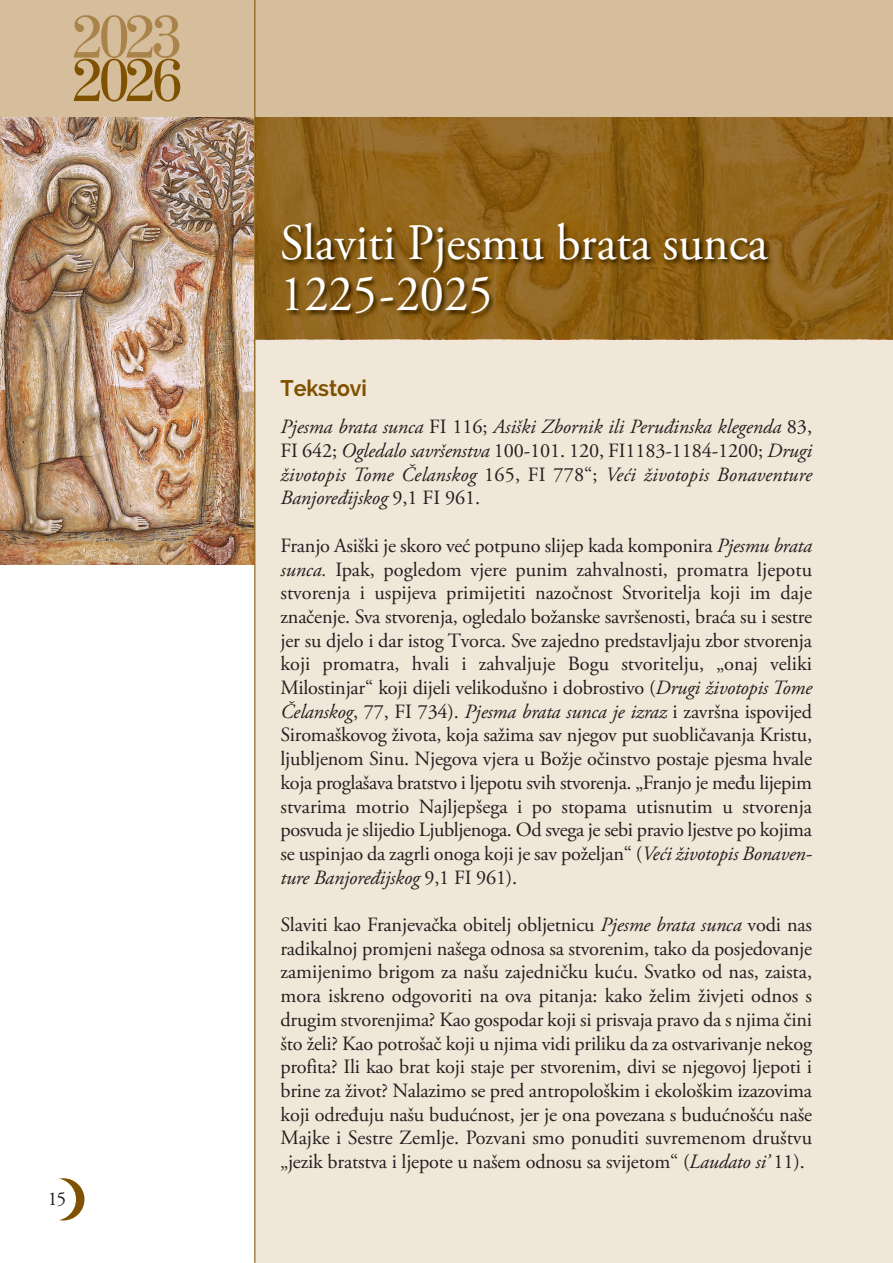
<style>
.page{position:relative;width:893px;height:1263px;background:#fff}
.page>*{position:absolute;margin:0;border:0;box-sizing:border-box;transform-origin:0 0}
.t1{font:60px "Century 725 BT";color:#a98349}
.t2{font:60px "Century 725 BT";color:#7e5200}
.t3{font:51px/51px "Adobe Garamond Pro";color:#fff;scale:.95 1}
.t4{font:700 22.5px "Raleway";color:#7e5200;scale:.95 1}
.t5{font:20.25px/23.7px "Adobe Garamond Pro";letter-spacing:-.01em;color:#231f20;text-align:justify}
.t6{font:italic 20.25px/23.7px "Adobe Garamond Pro";letter-spacing:.005em;color:#231f20;text-align:justify}
.t7{font:19.5px "Adobe Garamond";color:#231f20}
.s1{font-style:normal}
.s2{font-style:italic}
</style>
<div class="page">
<div style="left:42px;top:1178px;width:42px;height:42px;background:#7e5200;border-radius:50%"></div>
<div style="left:34px;top:1178px;width:42px;height:42px;background:#fff;border-radius:50%"></div>
<div style="left:256px;top:0;width:636px;height:1263px;background:#f1e7d8"></div>
<img style="left:0;top:116px;width:253px;height:449px">
<hr style="left:892px;top:116px;width:1px;height:223px;background:#92671f">
<img style="left:255px;top:116px;width:637px;height:223px">
<img style="left:262px;top:154px;width:579px;height:184px">
<div style="left:256px;top:0;width:636px;height:116px;background:#d6bd9b"></div>
<div style="left:0;top:0;width:255px;height:116px;background:#d6bd9b"></div>
<hr style="left:254px;top:0;width:1px;height:1263px;background:#7e5200">
<h1 class="t1" style="left:73px;top:14px;width:111px">2023</h1>
<h1 class="t2" style="left:73px;top:57px;width:111px">2026</h1>
<p class="t7" style="left:48px;top:1191px;width:20px">15</p>
<h2 class="t3" style="left:280px;top:222px;width:515px">Slaviti Pjesmu brata sunca<br>1225-2025</h2>
<p class="t4" style="left:280px;top:380px;width:92px">Tekstovi</p>
<p class="t6" style="left:280px;top:417px;width:533px">Pjesma brata sunca <span class="s1">FI 116;</span> Asiški Zbornik ili Peruđinska klegenda <span class="s1">83, FI 642;</span> Ogledalo savršenstva <span class="s1">100-101. 120, FI1183-1184-1200;</span> Drugi životopis Tome Čelanskog <span class="s1">165, FI 778“;</span> Veći životopis Bonaventure Banjoređijskog <span class="s1">9,1 FI 961.</span></p>
<p class="t5" style="left:280px;top:535px;width:533px">Franjo Asiški je skoro već potpuno slijep kada komponira <span class="s2">Pjesmu brata sunca.</span> Ipak, pogledom vjere punim zahvalnosti, promatra ljepotu stvorenja i uspijeva primijetiti nazočnost Stvoritelja koji im daje značenje. Sva stvorenja, ogledalo božanske savršenosti, braća su i sestre jer su djelo i dar istog Tvorca. Sve zajedno predstavljaju zbor stvorenja koji promatra, hvali i zahvaljuje Bogu stvoritelju, „onaj veliki Milostinjar“ koji dijeli velikodušno i dobrostivo (<span class="s2">Drugi životopis Tome Čelanskog</span>, 77, FI 734). <span class="s2">Pjesma brata sunca je izraz</span> i završna ispovijed Siromaškovog života, koja sažima sav njegov put suobličavanja Kristu, ljubljenom Sinu. Njegova vjera u Božje očinstvo postaje pjesma hvale koja proglašava bratstvo i ljepotu svih stvorenja. „Franjo je među lijepim stvarima motrio Najljepšega i po stopama utisnutim u stvorenja posvuda je slijedio Ljubljenoga. Od svega je sebi pravio ljestve po kojima se uspinjao da zagrli onoga koji je sav poželjan“ (<span class="s2">Veći životopis Bonaven - ture Banjoređijskog</span> 9,1 FI 961).</p>
<p class="t5" style="left:280px;top:915px;width:533px">Slaviti kao Franjevačka obitelj obljetnicu <span class="s2">Pjesme brata sunca</span> vodi nas radikalnoj promjeni našega odnosa sa stvorenim, tako da posjedovanje zamijenimo brigom za našu zajedničku kuću. Svatko od nas, zaista, mora iskreno odgovoriti na ova pitanja: kako želim živjeti odnos s drugim stvorenjima? Kao gospodar koji si prisvaja pravo da s njima čini što želi? Kao potrošač koji u njima vidi priliku da za ostvarivanje nekog profita? Ili kao brat koji staje per stvorenim, divi se njegovoj ljepoti i brine za život? Nalazimo se pred antropološkim i ekološkim izazovima koji određuju našu budućnost, jer je ona povezana s budućnošću naše Majke i Sestre Zemlje. Pozvani smo ponuditi suvremenom društvu „jezik bratstva i ljepote u našem odnosu sa svijetom“ (<span class="s2">Laudato si’</span> 11).</p>
</div>
